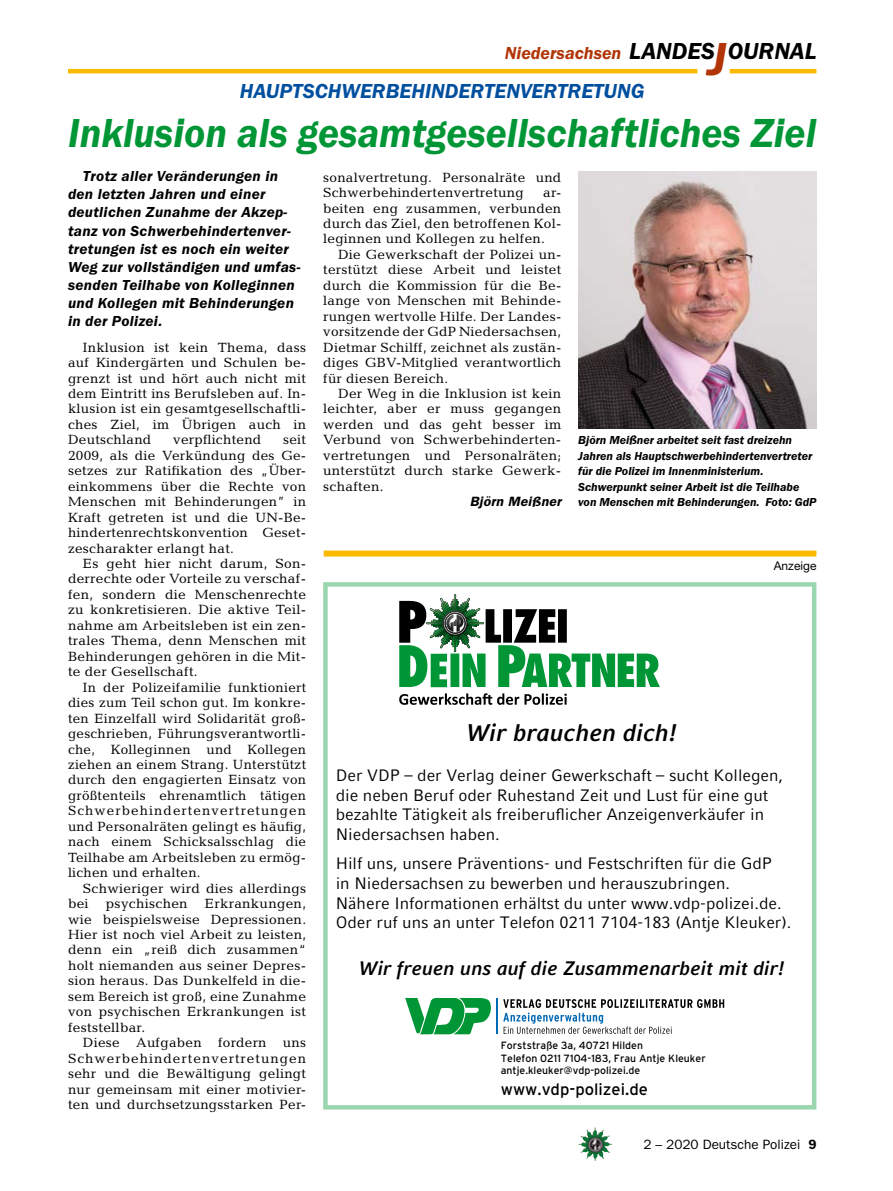
<style>
.page{position:relative;width:893px;height:1191px;background:#fff}
.page>*{position:absolute;margin:0;border:0;box-sizing:border-box;transform-origin:0 0}
._02__HEADLINE_3spalt{font:italic 600 42px "Franklin Gothic Itc T";color:#009636;scale:.95 1}
.t1{font:italic 700 24px "Compatil Fact LT";color:#000}
.t2{font:italic 600 24px "Franklin Gothic Itc T";color:#000}
._01__RUBRIKENZEILE_o{font:italic 600 21px "Franklin Gothic Itc T";color:#004f9f}
.t3{font:italic 700 19.5px "Compatil Fact LT";color:#000}
.t4{font:italic 600 18px "Franklin Gothic Itc T";color:#b13507}
.t5{font:16.5px/19.8px "Compatil Fact LT";color:#000}
.t6{font:16.5px "Interstate";color:#000}
._08__VORSPANN{font:italic 600 15px/18px "Franklin Gothic Itc T";letter-spacing:.02em;color:#000}
._09__GRUNDTEXT___Blo{font:13.5px/15.5px "Candida";letter-spacing:.02em;color:#000;text-align:justify}
.t7{font:13.5px "Franklin Gothic";color:#000}
._13__UNTERSCHRIFT_Ar{font:italic 600 13.5px "Franklin Gothic";letter-spacing:.02em;color:#000}
._12__BILDUNTERSCHRIF{font:italic 600 12px/15.5px "Franklin Gothic Itc T";color:#000}
.t8{font:12px "Helvetica Neue";color:#000}
.t9{font:10.5px/12.6px "Interstate";color:#000}
.s1{font-size:48px;color:#b13507}
.s2{font-weight:600}
</style>
<div class="page">
<img style="left:578px;top:1127px;width:17px;height:25px">
<hr style="left:730px;top:69px;width:86px;height:4px;background:#fbba00">
<hr style="left:68px;top:69px;width:629px;height:4px;background:#fbba00">
<svg style="left:399px;top:594px;width:261px;height:93px"></svg>
<svg style="left:399px;top:693px;width:168px;height:11px"></svg>
<hr style="left:496px;top:998px;width:2px;height:36px;background:#0069b4">
<svg style="left:405px;top:998px;width:86px;height:36px"></svg>
<svg style="left:503px;top:999px;width:221px;height:34px"></svg>
<div style="left:324px;top:550px;width:492px;height:6px;background:#fbba00"></div>
<img style="left:578px;top:171px;width:238px;height:258px">
<h2 class="t2" style="left:629px;top:37px;width:189px">LANDES<span class="s1">J</span>OURNAL</h2>
<h3 class="t4" style="left:505px;top:42px;width:118px">Niedersachsen</h3>
<p class="_01__RUBRIKENZEILE_o" style="left:240px;top:79px;width:406px">HAUPTSCHWERBEHINDERTENVERTRETUNG</p>
<p class="_02__HEADLINE_3spalt" style="left:68px;top:109px;width:789px">Inklusion als gesamtgesellschaftliches Ziel</p>
<p class="_08__VORSPANN" style="left:68px;top:167px;width:234px;text-indent:15px">Trotz aller Veränderungen in den letzten Jahren und einer deutlichen Zunahme der Akzep&shy;tanz von Schwerbehindertenver&shy;tretungen ist es noch ein weiter<br>Weg zur vollständigen und umfas&shy;senden Teilhabe von Kolleginnen und Kollegen mit Behinderungen in der Polizei.</p>
<p class="_09__GRUNDTEXT___Blo" style="left:68px;top:339px;width:240px;text-indent:15px">Inklusion ist kein Thema, dass auf Kindergärten und Schulen be&shy;grenzt ist und hört auch nicht mit dem Eintritt ins Berufsleben auf. In&shy;klusion ist ein gesamtgesellschaftli&shy;ches Ziel, im Übrigen auch in Deutschland</p>
<p class="_09__GRUNDTEXT___Blo" style="left:323px;top:169px;width:240px">sonalvertretung. Personalräte und<br>Schwerbehindertenvertretung</p>
<p class="_09__GRUNDTEXT___Blo" style="left:323px;top:185px;width:240px;text-indent:220px">ar&shy;beiten eng zusammen, verbunden durch das Ziel, den betroffenen Kol&shy;leginnen und Kollegen zu helfen.</p>
<p class="_09__GRUNDTEXT___Blo" style="left:323px;top:247px;width:240px;text-indent:15px">Die Gewerkschaft der Polizei un&shy;terstützt diese Arbeit und leistet durch die Kommission für die Be&shy;lange von Menschen mit Behinde&shy;rungen wertvolle Hilfe. Der Landes&shy;vorsitzende der GdP Niedersachsen, Dietmar Schilff, zeichnet als zustän&shy;diges GBV-Mitglied verantwortlich für diesen Bereich.</p>
<p class="_09__GRUNDTEXT___Blo" style="left:323px;top:386px;width:240px;text-indent:15px">Der Weg in die Inklusion ist kein leichter, aber er muss gegangen werden und das geht besser im Verbund von Schwerbehinderten&shy;vertretungen und Personalräten; unterstützt durch starke Gewerk&shy;schaften.</p>
<p class="_13__UNTERSCHRIFT_Ar" style="left:470px;top:493px;width:93px">Björn Meißner</p>
<p class="_09__GRUNDTEXT___Blo" style="left:173px;top:432px;width:90px">verpflichtend</p>
<p class="_09__GRUNDTEXT___Blo" style="left:68px;top:432px;width:240px;text-indent:215px">seit 2009, als die Verkündung des Ge&shy;setzes zur Ratifikation des „Über&shy;einkommens über die Rechte von Menschen mit Behinderungen” in Kraft getreten ist und die UN-Be&shy;hindertenrechtskonvention Geset&shy;zescharakter erlangt hat.</p>
<p class="_09__GRUNDTEXT___Blo" style="left:68px;top:556px;width:240px;text-indent:15px">Es geht hier nicht darum, Son&shy;derrechte oder Vorteile zu verschaf&shy;fen, sondern die Menschenrechte zu konkretisieren. Die aktive Teil&shy;nahme am Arbeitsleben ist ein zen&shy;trales Thema, denn Menschen mit Behinderungen gehören in die Mit&shy;te der Gesellschaft.</p>
<p class="_09__GRUNDTEXT___Blo" style="left:68px;top:679px;width:240px;text-indent:15px">In der Polizeifamilie funktioniert dies zum Teil schon gut. Im konkre&shy;ten Einzelfall wird Solidarität groß&shy;geschrieben, Führungsverantwortli&shy;che, Kolleginnen und Kollegen ziehen an einem Strang. Unterstützt durch den engagierten Einsatz von größtenteils ehrenamtlich tätigen Schwerbehindertenvertretungen und Personalräten gelingt es häufig, nach einem Schicksalsschlag die Teilhabe am Arbeitsleben zu ermög&shy;lichen und erhalten.</p>
<p class="_09__GRUNDTEXT___Blo" style="left:68px;top:880px;width:240px;text-indent:15px">Schwieriger wird dies allerdings bei</p>
<p class="_12__BILDUNTERSCHRIF" style="left:578px;top:432px;width:240px">Björn Meißner arbeitet seit fast dreizehn Jahren als Hauptschwerbehindertenvertreter für die Polizei im Innenministerium.<br>Schwerpunkt seiner Arbeit ist die Teilhabe von Menschen mit Behinderungen. Foto: GdP</p>
<p class="t8" style="left:774px;top:559px;width:44px">Anzeige</p>
<p class="t1" style="left:467px;top:719px;width:212px">Wir brauchen dich!</p>
<p class="t5" style="left:336px;top:765px;width:449px">Der VDP – der Verlag deiner Gewerkschaft – sucht Kollegen, die neben Beruf oder Ruhestand Zeit und Lust für eine gut bezahlte Tätigkeit als freiberuflicher Anzeigenverkäufer in Niedersachsen haben.</p>
<p class="t5" style="left:336px;top:853px;width:457px">Hilf uns, unsere Präventions- und Festschriften für die GdP<br>in Niedersachsen zu bewerben und herauszubringen.<br>Nähere Informationen erhältst du unter www.vdp-polizei.de.<br>Oder ruf uns an unter Telefon 0211 7104-183 (Antje Kleuker).</p>
<p class="t3" style="left:359px;top:957px;width:427px">Wir freuen uns auf die Zusammenarbeit mit dir!</p>
<p class="_09__GRUNDTEXT___Blo" style="left:68px;top:895px;width:240px;text-indent:137px">Erkrankungen, wie beispielsweise Depressionen.<br>Hier ist noch viel Arbeit zu leisten, denn ein „reiß dich zusammen“ holt niemanden aus seiner Depres&shy;sion heraus. Das Dunkelfeld in die&shy;sem Bereich ist groß, eine Zunahme von psychischen Erkrankungen ist feststellbar.</p>
<p class="_09__GRUNDTEXT___Blo" style="left:68px;top:1034px;width:240px;text-indent:15px">Diese Aufgaben fordern uns Schwerbehindertenvertretungen sehr und die Bewältigung gelingt nur gemeinsam mit einer motivier&shy;ten und durchsetzungsstarken Per-</p>
<p class="_09__GRUNDTEXT___Blo" style="left:106px;top:895px;width:83px">psychischen</p>
<p class="t9" style="left:501px;top:1039px;width:206px">Forststraße 3a, 40721 Hilden<br>Telefon 0211 7104-183, Frau Antje Kleuker antje.kleuker@vdp-polizei.de</p>
<p class="t6" style="left:501px;top:1079px;width:149px">www.vdp-polizei.de</p>
<p class="t7" style="left:643px;top:1136px;width:175px">2 – 2020 Deutsche Polizei <span class="s2">9</span></p>
</div>
